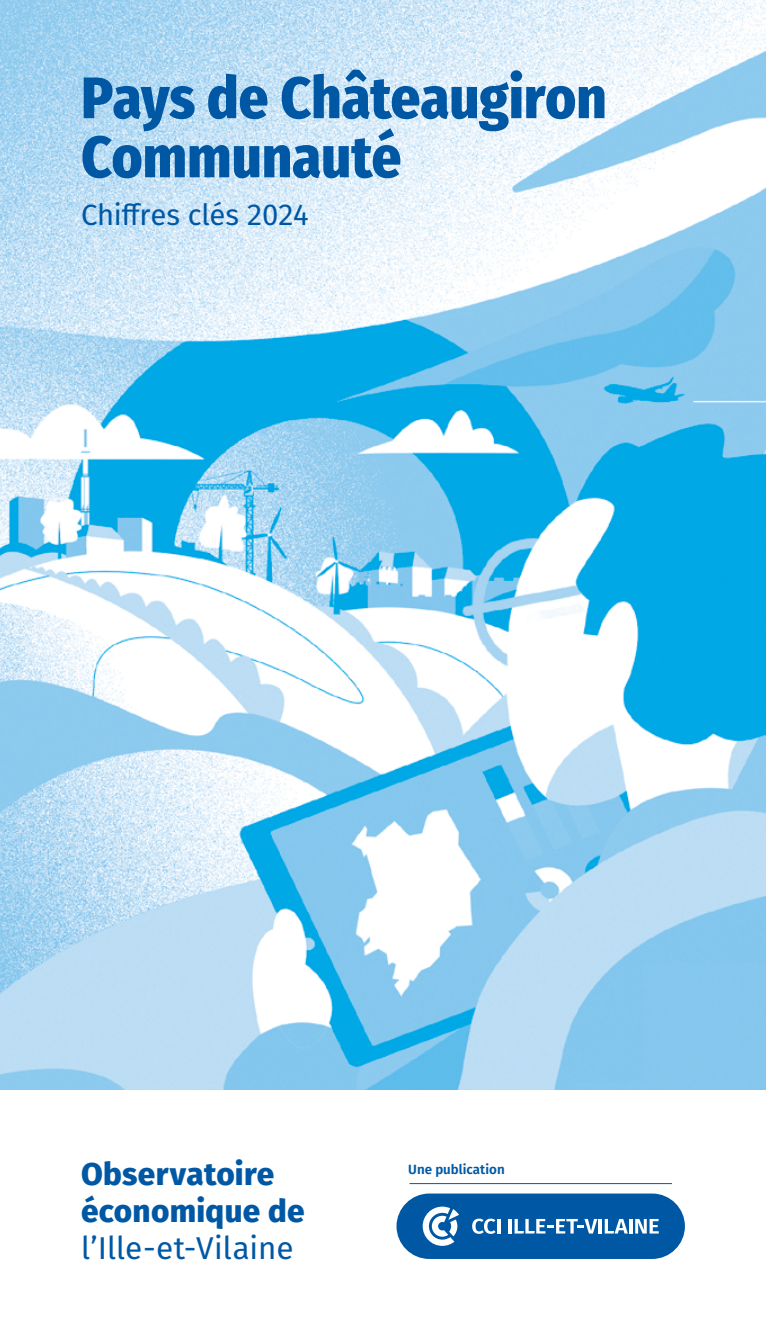
<style>
.page{position:relative;width:766px;height:1340px;background:#fff}
.page>*{position:absolute;margin:0;border:0;box-sizing:border-box;transform-origin:0 0}
.t1{font:800 58.5px/59.2px "Fira Sans Condensed";letter-spacing:-.005em;color:#0058a5}
.t2{font:800 31.5px/37.1px "Fira Sans";letter-spacing:.01em;color:#0058a5}
.t3{font:31.5px "Fira Sans";color:#0058a5}
.t4{font:29.25px "Fira Sans";letter-spacing:-.025em;color:#0058a5}
.t5{font:600 13.28px "Fira Sans";color:#0058a5}
</style>
<div class="page">
<img style="left:0;top:0;width:765px;height:1090px">
<div style="left:396px;top:1193px;width:288px;height:65px;background:#0058a5;border-radius:33px"></div>
<svg style="left:422px;top:1206px;width:37px;height:39px"></svg>
<svg style="left:472px;top:1218px;width:23px;height:15px"></svg>
<hr style="left:497px;top:1218px;width:3px;height:15px;background:#fff">
<hr style="left:508px;top:1218px;width:3px;height:15px;background:#fff">
<svg style="left:514px;top:1219px;width:83px;height:14px"></svg>
<hr style="left:598px;top:1218px;width:3px;height:15px;background:#fff">
<svg style="left:604px;top:1219px;width:23px;height:14px"></svg>
<hr style="left:629px;top:1218px;width:3px;height:15px;background:#fff">
<svg style="left:635px;top:1219px;width:23px;height:14px"></svg>
<hr style="left:409px;top:1183px;width:262px;height:1px;background:#0058a5">
<p class="t1" style="left:81px;top:64px;width:527px">Pays de Châteaugiron<br>Communauté</p>
<p class="t4" style="left:81px;top:192px;width:230px">Chiffres clés 2024</p>
<p class="t2" style="left:81px;top:1152px;width:225px">Observatoire économique de</p>
<p class="t3" style="left:81px;top:1224px;width:214px">l’Ille-et-Vilaine</p>
<p class="t5" style="left:408px;top:1158px;width:98px">Une publication</p>
</div>
